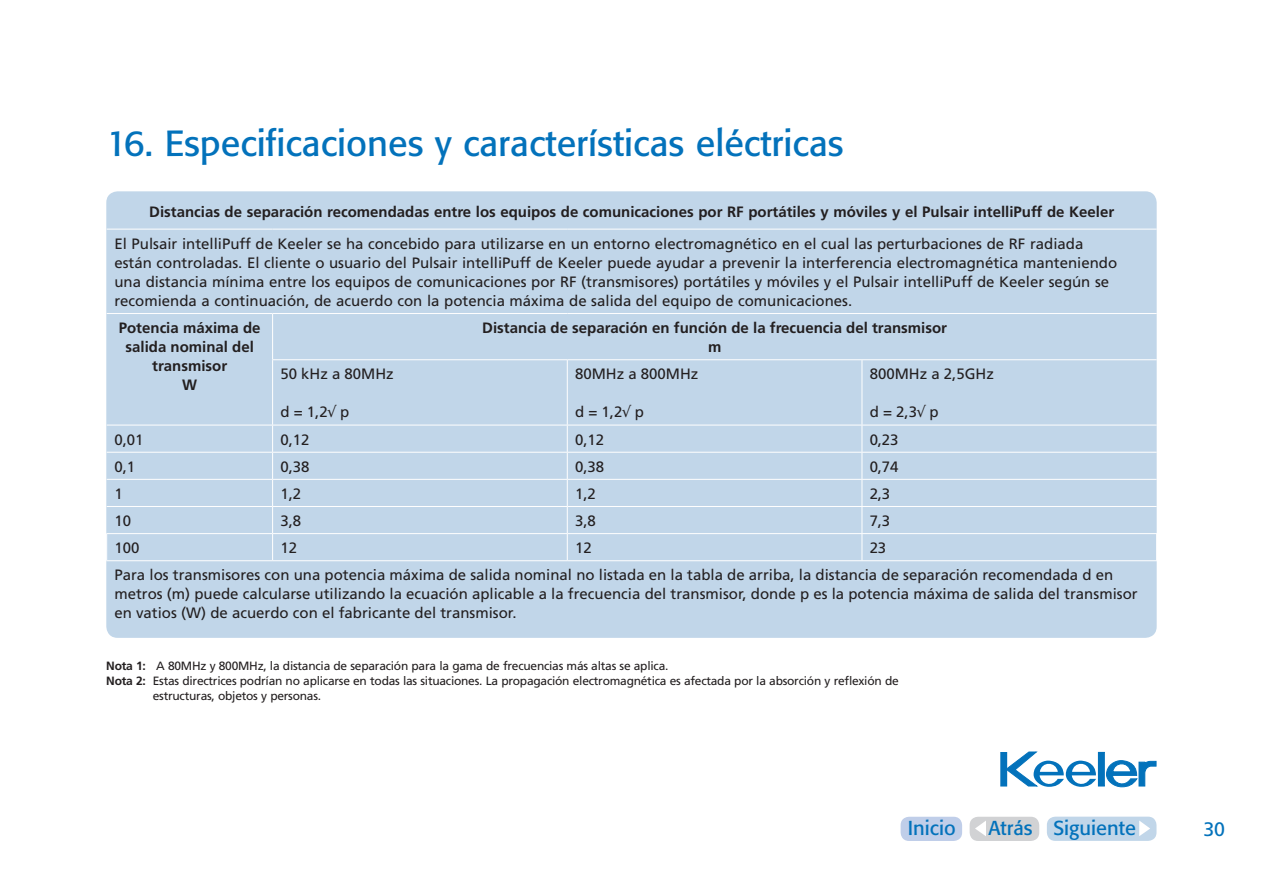
<style>
.page{position:relative;width:1263px;height:893px;background:#fff}
.page>*{position:absolute;margin:0;border:0;box-sizing:border-box;transform-origin:0 0}
.t1{font:36px "Formata BQ";color:#0372bb}
.t2{font:19.95px "Formata BQ";color:#0372bb}
.t3{font:19.5px "Frutiger";color:#0372bb}
.t4{font:15px/19px "Frutiger";color:#231f20}
.t5{font:700 15px/19px "Frutiger";color:#231f20;text-align:center}
.t6{font:12px "Frutiger";letter-spacing:-.02em;color:#231f20}
.s1{font-weight:700}
</style>
<div class="page">
<div style="left:1047px;top:817px;width:109px;height:24px;background:#c1d6e9;border-radius:9px"></div>
<svg style="left:1139px;top:821px;width:11px;height:15px"></svg>
<div style="left:900px;top:817px;width:62px;height:24px;background:#c0cee9;border-radius:9px"></div>
<div style="left:970px;top:817px;width:69px;height:24px;background:#d1d2d4;border-radius:9px"></div>
<svg style="left:975px;top:821px;width:11px;height:15px"></svg>
<div style="left:1001px;top:752px;width:6px;height:34px;background:#0372bb"></div>
<svg style="left:1006px;top:752px;width:90px;height:35px"></svg>
<div style="left:1098px;top:752px;width:6px;height:34px;background:#0372bb"></div>
<svg style="left:1106px;top:760px;width:50px;height:27px"></svg>
<div style="left:106px;top:191px;width:1051px;height:447px;background:#c1d6e9;border-radius:11px"></div>
<hr style="left:107px;top:229px;width:166px;height:1px;background:#fff">
<hr style="left:273px;top:229px;width:294px;height:1px;background:#fff">
<hr style="left:567px;top:229px;width:295px;height:1px;background:#fff">
<hr style="left:862px;top:229px;width:295px;height:1px;background:#fff">
<hr style="left:107px;top:313px;width:166px;height:1px;background:#fff">
<hr style="left:273px;top:313px;width:294px;height:1px;background:#fff">
<hr style="left:272px;top:314px;width:1px;height:45px;background:#fff">
<hr style="left:567px;top:313px;width:295px;height:1px;background:#fff">
<hr style="left:862px;top:313px;width:295px;height:1px;background:#fff">
<hr style="left:272px;top:359px;width:295px;height:1px;background:#fff">
<hr style="left:272px;top:360px;width:1px;height:65px;background:#fff">
<hr style="left:567px;top:359px;width:295px;height:1px;background:#fff">
<hr style="left:567px;top:360px;width:1px;height:65px;background:#fff">
<hr style="left:862px;top:359px;width:295px;height:1px;background:#fff">
<hr style="left:862px;top:360px;width:1px;height:65px;background:#fff">
<hr style="left:107px;top:425px;width:166px;height:1px;background:#fff">
<hr style="left:273px;top:425px;width:294px;height:1px;background:#fff">
<hr style="left:567px;top:425px;width:295px;height:1px;background:#fff">
<hr style="left:862px;top:425px;width:295px;height:1px;background:#fff">
<hr style="left:107px;top:452px;width:166px;height:1px;background:#fff">
<hr style="left:273px;top:452px;width:294px;height:1px;background:#fff">
<hr style="left:567px;top:452px;width:295px;height:1px;background:#fff">
<hr style="left:862px;top:452px;width:295px;height:1px;background:#fff">
<hr style="left:107px;top:479px;width:166px;height:1px;background:#fff">
<hr style="left:273px;top:479px;width:294px;height:1px;background:#fff">
<hr style="left:567px;top:479px;width:295px;height:1px;background:#fff">
<hr style="left:862px;top:479px;width:295px;height:1px;background:#fff">
<hr style="left:107px;top:506px;width:166px;height:1px;background:#fff">
<hr style="left:273px;top:506px;width:294px;height:1px;background:#fff">
<hr style="left:567px;top:506px;width:295px;height:1px;background:#fff">
<hr style="left:862px;top:506px;width:295px;height:1px;background:#fff">
<hr style="left:106px;top:533px;width:167px;height:1px;background:#fff">
<svg style="left:106px;top:534px;width:1px;height:26px"></svg>
<hr style="left:273px;top:533px;width:294px;height:1px;background:#fff">
<svg style="left:272px;top:425px;width:1px;height:135px"></svg>
<hr style="left:567px;top:533px;width:295px;height:1px;background:#fff">
<svg style="left:567px;top:425px;width:1px;height:135px"></svg>
<hr style="left:862px;top:533px;width:295px;height:1px;background:#fff">
<svg style="left:862px;top:425px;width:1px;height:135px"></svg>
<svg style="left:1156px;top:534px;width:1px;height:26px"></svg>
<hr style="left:106px;top:560px;width:167px;height:1px;background:#fff">
<hr style="left:273px;top:560px;width:294px;height:1px;background:#fff">
<hr style="left:567px;top:560px;width:295px;height:1px;background:#fff">
<hr style="left:862px;top:560px;width:295px;height:1px;background:#fff">
<h1 class="t1" style="left:106px;top:121px;width:739px">16. Especificaciones y características eléctricas</h1>
<p class="t5" style="left:149px;top:202px;width:966px">Distancias de separación recomendadas entre los equipos de comunicaciones por RF portátiles y móviles y el Pulsair intelliPuff de Keeler</p>
<p class="t4" style="left:114px;top:234px;width:1004px">El Pulsair intelliPuff de Keeler se ha concebido para utilizarse en un entorno electromagnético en el cual las perturbaciones de RF radiada están controladas. El cliente o usuario del Pulsair intelliPuff de Keeler puede ayudar a prevenir la interferencia electromagnética manteniendo una distancia mínima entre los equipos de comunicaciones por RF (transmisores) portátiles y móviles y el Pulsair intelliPuff de Keeler según se recomienda a continuación, de acuerdo con la potencia máxima de salida del equipo de comunicaciones.</p>
<p class="t5" style="left:119px;top:318px;width:143px">Potencia máxima de salida nominal del transmisor<br>W</p>
<p class="t5" style="left:482px;top:318px;width:466px">Distancia de separación en función de la frecuencia del transmisor m</p>
<p class="t4" style="left:280px;top:364px;width:115px">50 kHz a 80MHz</p>
<p class="t4" style="left:280px;top:402px;width:70px">d = 1,2√ p</p>
<p class="t4" style="left:575px;top:364px;width:125px">80MHz a 800MHz</p>
<p class="t4" style="left:575px;top:402px;width:70px">d = 1,2√ p</p>
<p class="t4" style="left:870px;top:364px;width:126px">800MHz a 2,5GHz</p>
<p class="t4" style="left:870px;top:402px;width:70px">d = 2,3√ p</p>
<p class="t4" style="left:114px;top:430px;width:31px">0,01</p>
<p class="t4" style="left:280px;top:430px;width:31px">0,12</p>
<p class="t4" style="left:575px;top:430px;width:31px">0,12</p>
<p class="t4" style="left:870px;top:430px;width:30px">0,23</p>
<p class="t4" style="left:114px;top:457px;width:22px">0,1</p>
<p class="t4" style="left:280px;top:457px;width:31px">0,38</p>
<p class="t4" style="left:575px;top:457px;width:31px">0,38</p>
<p class="t4" style="left:870px;top:457px;width:30px">0,74</p>
<p class="t4" style="left:114px;top:484px;width:10px">1</p>
<p class="t4" style="left:280px;top:484px;width:22px">1,2</p>
<p class="t4" style="left:575px;top:484px;width:22px">1,2</p>
<p class="t4" style="left:870px;top:484px;width:22px">2,3</p>
<p class="t4" style="left:114px;top:511px;width:18px">10</p>
<p class="t4" style="left:280px;top:511px;width:22px">3,8</p>
<p class="t4" style="left:575px;top:511px;width:22px">3,8</p>
<p class="t4" style="left:870px;top:511px;width:22px">7,3</p>
<p class="t4" style="left:114px;top:538px;width:27px">100</p>
<p class="t4" style="left:280px;top:538px;width:18px">12</p>
<p class="t4" style="left:575px;top:538px;width:18px">12</p>
<p class="t4" style="left:114px;top:534px;width:1000px;line-height:27.2px;text-indent:755px">23<br>Para los transmisores con una potencia máxima de salida nominal no listada en la tabla de arriba, la distancia de separación recomendada d en</p>
<p class="t4" style="left:114px;top:584px;width:1025px">metros (m) puede calcularse utilizando la ecuación aplicable a la frecuencia del transmisor, donde p es la potencia máxima de salida del transmisor en vatios (W) de acuerdo con el fabricante del transmisor.</p>
<p class="t6" style="left:106px;top:659px;width:564px"><span class="s1">Nota 1:</span> A 80MHz y 800MHz, la distancia de separación para la gama de frecuencias más altas se aplica.</p>
<p class="t6" style="left:106px;top:674px;width:794px"><span class="s1">Nota 2:</span> Estas directrices podrían no aplicarse en todas las situaciones. La propagación electromagnética es afectada por la absorción y reflexión de</p>
<p class="t6" style="left:153px;top:689px;width:170px">estructuras, objetos y personas.</p>
<h2 class="t2" style="left:908px;top:816px;width:49px">Inicio</h2>
<h2 class="t2" style="left:988px;top:816px;width:149px">Atrás Siguiente</h2>
<h3 class="t3" style="left:1203px;top:818px;width:23px">30</h3>
</div>
